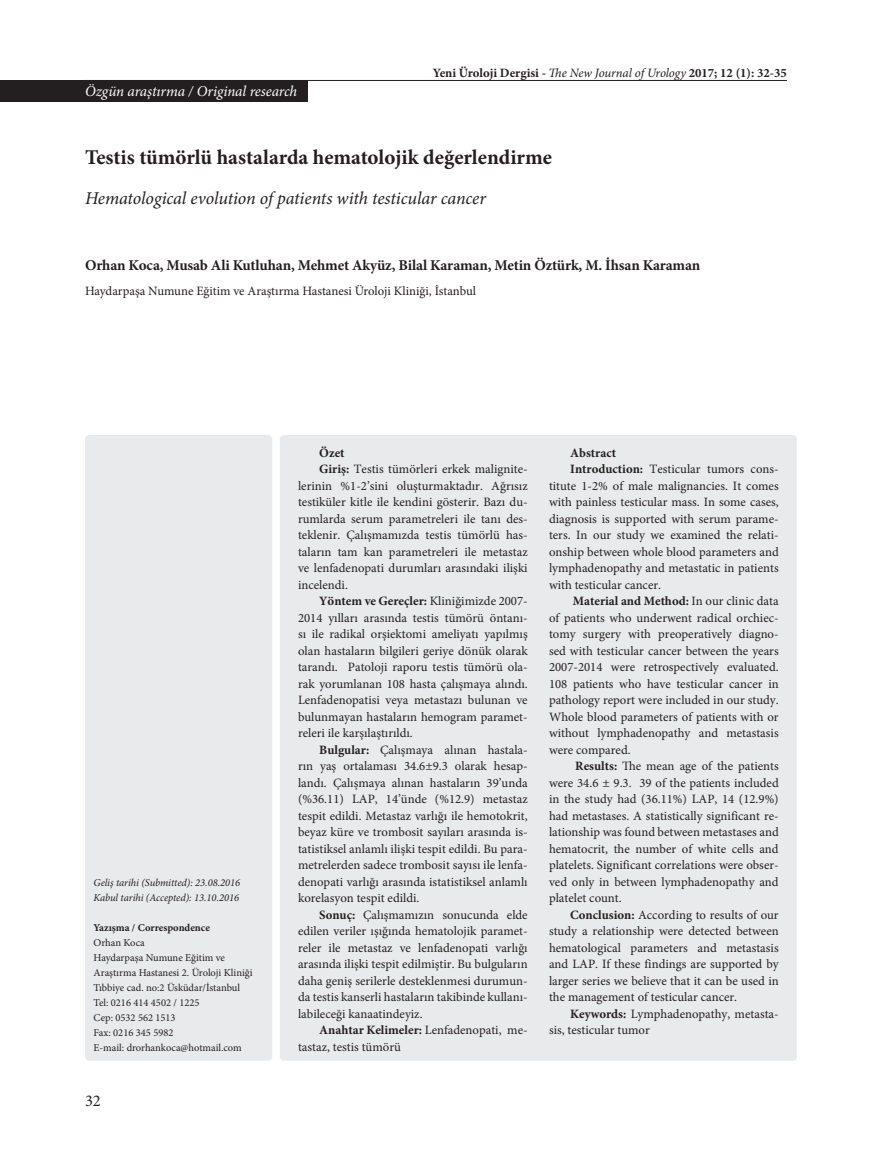
<style>
.page{position:relative;width:872px;height:1170px;background:#fff}
.page>*{position:absolute;margin:0;border:0;box-sizing:border-box;transform-origin:0 0}
.t1{font:700 21px "Minion Pro";color:#231f20}
.t2{font:italic 18px "Minion Pro";letter-spacing:-.005em;color:#231f20}
.t3{font:16.5px "Minion Pro";color:#231f20}
.Başlık_5{font:700 15px "Minion Pro";letter-spacing:-.01em;color:#231f20}
.t4{font:italic 15px "Minion Pro";letter-spacing:-.01em;color:#fff}
.Normal1{font:12.75px/16.5px "Minion Pro";color:#231f20;text-align:justify}
.t5{font:700 12.75px "Minion Pro";color:#231f20}
.t6{font:10.5px/15px "Minion Pro";color:#231f20}
.t7{font:italic 10.5px "Minion Pro";letter-spacing:-.005em;color:#231f20}
.t8{font:700 10.5px "Minion Pro";color:#231f20}
.s1{font-weight:400;font-style:italic}
.s2{font-weight:700}
</style>
<div class="page">
<hr style="left:85px;top:80px;width:702px;height:1px;background:#231f20">
<div style="left:280px;top:435px;width:517px;height:625px;background:#e9eaeb;border-radius:4px"></div>
<div style="left:85px;top:435px;width:187px;height:625px;background:#e9eaeb;border-radius:4px"></div>
<div style="left:0;top:80px;width:308px;height:21px;background:#231f20"></div>
<p class="t4" style="left:85px;top:81px;width:214px">Özgün araştırma / Original research</p>
<p class="t5" style="left:433px;top:63px;width:356px">Yeni Üroloji Dergisi - <span class="s1">The New Journal of Urology</span> 2017; 12 (1): 32-35</p>
<p class="t1" style="left:85px;top:143px;width:468px">Testis tümörlü hastalarda hematolojik değerlendirme</p>
<p class="t2" style="left:85px;top:186px;width:402px">Hematological evolution of patients with testicular cancer</p>
<p class="Başlık_5" style="left:85px;top:255px;width:617px">Orhan Koca, Musab Ali Kutluhan, Mehmet Akyüz, Bilal Karaman, Metin Öztürk, M. İhsan Karaman</p>
<p class="Normal1" style="left:85px;top:283px;width:392px">Haydarpaşa Numune Eğitim ve Araştırma Hastanesi Üroloji Kliniği, İstanbul</p>
<p class="t7" style="left:94px;top:875px;width:148px">Geliş tarihi (Submitted): 23.08.2016</p>
<p class="t7" style="left:94px;top:890px;width:147px">Kabul tarihi (Accepted): 13.10.2016</p>
<p class="t8" style="left:94px;top:919px;width:118px">Yazışma / Correspondence</p>
<p class="t6" style="left:94px;top:934px;width:53px">Orhan Koca</p>
<p class="t6" style="left:94px;top:949px;width:161px">Haydarpaşa Numune Eğitim ve<br>Araştırma Hastanesi 2. Üroloji Kliniği</p>
<p class="t6" style="left:94px;top:979px;width:148px">Tıbbiye cad. no:2 Üsküdar/İstanbul</p>
<p class="t6" style="left:94px;top:994px;width:107px">Tel: 0216 414 4502 / 1225</p>
<p class="t6" style="left:94px;top:1009px;width:84px">Cep: 0532 562 1513</p>
<p class="t6" style="left:94px;top:1024px;width:81px">Fax: 0216 345 5982</p>
<p class="t6" style="left:94px;top:1039px;width:150px">E-mail: drorhankoca@hotmail.com</p>
<p class="t3" style="left:85px;top:1089px;width:17px">32</p>
<p class="t5" style="left:319px;top:443px;width:27px">Özet</p>
<p class="Normal1" style="left:298px;top:460px;width:231px;text-indent:21px"><span class="s2">Giriş:</span> Testis tümörleri erkek malignite&shy;lerinin %1-2’sini oluşturmaktadır. Ağrısız testiküler kitle ile kendini gösterir. Bazı du&shy;rumlarda serum parametreleri ile tanı des&shy;teklenir. Çalışmamızda testis tümörlü has&shy;taların tam kan parametreleri ile metastaz ve lenfadenopati durumları arasındaki ilişki incelendi.</p>
<p class="Normal1" style="left:298px;top:592px;width:231px;text-indent:21px"><span class="s2">Yöntem ve Gereçler:</span> Kliniğimizde 2007- 2014 yılları arasında testis tümörü öntanı&shy;sı ile radikal orşiektomi ameliyatı yapılmış olan hastaların bilgileri geriye dönük olarak tarandı. Patoloji raporu testis tümörü ola&shy;rak yorumlanan 108 hasta çalışmaya alındı.<br>Lenfadenopatisi veya metastazı bulunan ve bulunmayan hastaların hemogram paramet&shy;releri ile karşılaştırıldı.</p>
<p class="Normal1" style="left:298px;top:741px;width:231px;text-indent:21px"><span class="s2">Bulgular:</span> Çalışmaya alınan hastala&shy;rın yaş ortalaması 34.6±9.3 olarak hesap&shy;landı. Çalışmaya alınan hastaların 39’unda (%36.11) LAP, 14’ünde (%12.9) metastaz tespit edildi. Metastaz varlığı ile hemotokrit, beyaz küre ve trombosit sayıları arasında is&shy;tatistiksel anlamlı ilişki tespit edildi. Bu para&shy;metrelerden sadece trombosit sayısı ile lenfa&shy;denopati varlığı arasında istatistiksel anlamlı korelasyon tespit edildi.</p>
<p class="Normal1" style="left:298px;top:906px;width:231px;text-indent:21px"><span class="s2">Sonuç:</span> Çalışmamızın sonucunda elde edilen veriler ışığında hematolojik paramet&shy;reler ile metastaz ve lenfadenopati varlığı arasında ilişki tespit edilmiştir. Bu bulguların daha geniş serilerle desteklenmesi durumun&shy;da testis kanserli hastaların takibinde kullanı&shy;labileceği kanaatindeyiz.</p>
<p class="Normal1" style="left:298px;top:1021px;width:231px;text-indent:21px"><span class="s2">Anahtar Kelimeler:</span> Lenfadenopati, me&shy;tastaz, testis tümörü</p>
<p class="t5" style="left:570px;top:443px;width:47px">Abstract</p>
<p class="Normal1" style="left:549px;top:460px;width:231px;text-indent:21px"><span class="s2">Introduction:</span> Testicular tumors cons&shy;titute 1-2% of male malignancies. It comes with painless testicular mass. In some cases, diagnosis is supported with serum parame&shy;ters. In our study we examined the relati&shy;onship between whole blood parameters and lymphadenopathy and metastatic in patients with testicular cancer.</p>
<p class="Normal1" style="left:549px;top:592px;width:231px;text-indent:24px"><span class="s2">Material and Method:</span> In our clinic data of patients who underwent radical orchiec&shy;tomy surgery with preoperatively diagno&shy;sed with testicular cancer between the years 2007-2014 were retrospectively evaluated.<br>108 patients who have testicular cancer in pathology report were included in our study.<br>Whole blood parameters of patients with or without lymphadenopathy and metastasis were compared.</p>
<p class="Normal1" style="left:549px;top:757px;width:231px;text-indent:26px"><span class="s2">Results:</span> The mean age of the patients were 34.6 ± 9.3. 39 of the patients included in the study had (36.11%) LAP, 14 (12.9%) had metastases. A statistically significant re&shy;lationship was found between metastases and hematocrit, the number of white cells and platelets. Significant correlations were obser&shy;ved only in between lymphadenopathy and platelet count.</p>
<p class="Normal1" style="left:549px;top:906px;width:231px;text-indent:21px"><span class="s2">Conclusion:</span> According to results of our study a relationship were detected between hematological parameters and metastasis and LAP. If these findings are supported by larger series we believe that it can be used in the management of testicular cancer.</p>
<p class="Normal1" style="left:549px;top:1005px;width:231px;text-indent:21px"><span class="s2">Keywords:</span> Lymphadenopathy, metasta&shy;sis, testicular tumor</p>
</div>
